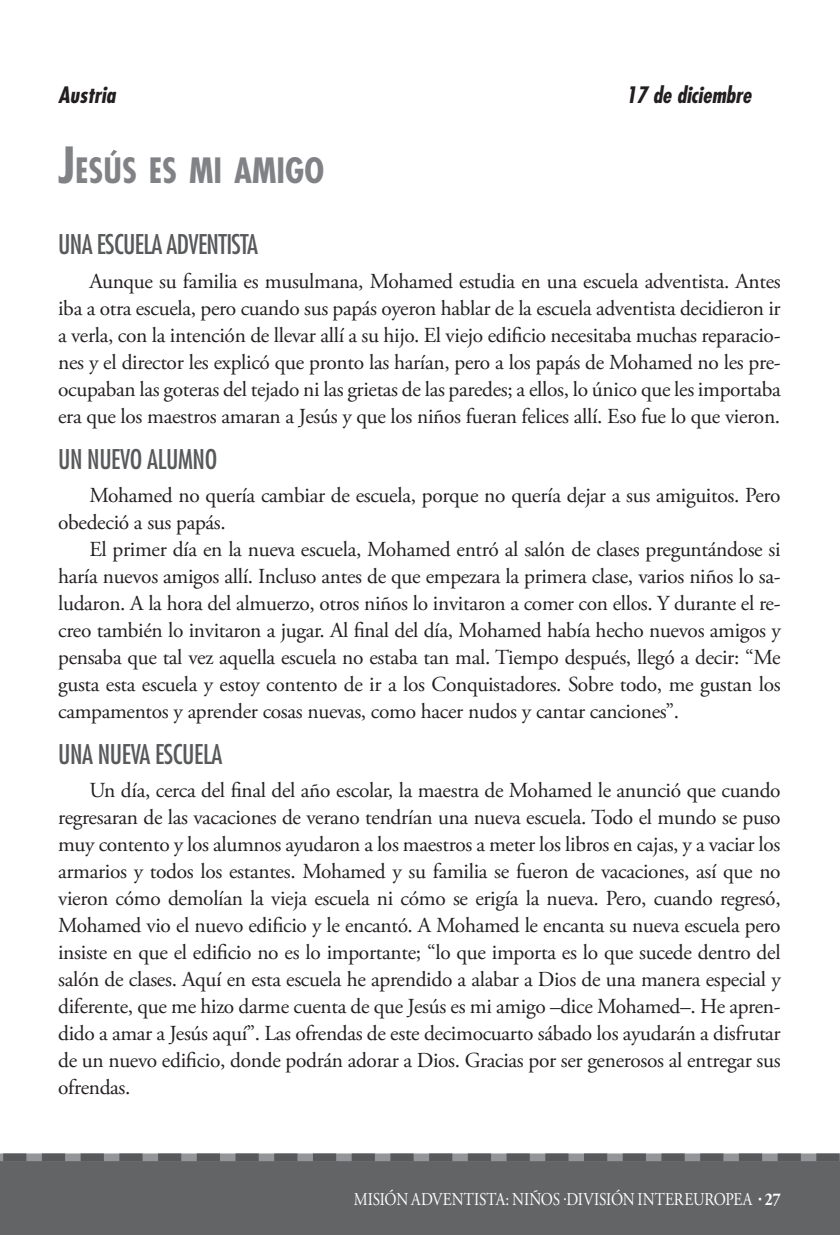
<style>
.page{position:relative;width:840px;height:1235px;background:#fff}
.page>*{position:absolute;margin:0;border:0;box-sizing:border-box;transform-origin:0 0}
.t1{font:700 condensed 33.98px "Futura Std";color:#808285}
.t2{font:condensed 26.55px "Futura Std";letter-spacing:-.015em;color:#58595b}
.t3{font:italic 700 condensed 22.05px "Futura Std";color:#231f20}
.t4{font:21.38px/27px "Adobe Garamond Pro";letter-spacing:-.015em;color:#231f20;text-align:justify}
.t5{font:18px "Adobe Garamond Pro";letter-spacing:-.01em;color:#fff;scale:.85 1}
.s1{font-size:48.6px}
.s2{font-weight:700}
</style>
<div class="page">
<div style="left:0;top:1161px;width:839px;height:74px;background:#636466"></div>
<svg style="left:0;top:1153px;width:839px;height:8px;background:#757678"></svg>
<p class="t3" style="left:58px;top:82px;width:59px">Austria</p>
<p class="t3" style="left:625px;top:82px;width:127px">17 de diciembre</p>
<h1 class="t1" style="left:58px;top:152px;width:267px"><span class="s1">J</span>ESÚS ES MI AMIGO</h1>
<p class="t2" style="left:58px;top:232px;width:201px">UNA ESCUELA ADVENTISTA</p>
<p class="t4" style="left:58px;top:268px;width:724px;text-indent:31px">Aunque su familia es musulmana, Mohamed estudia en una escuela adventista. Antes iba a otra escuela, pero cuando sus papás oyeron hablar de la escuela adventista decidieron ir a verla, con la intención de llevar allí a su hijo. El viejo edificio necesitaba muchas reparacio&shy;nes y el director les explicó que pronto las harían, pero a los papás de Mohamed no les pre&shy;ocupaban las goteras del tejado ni las grietas de las paredes; a ellos, lo único que les importaba era que los maestros amaran a Jesús y que los niños fueran felices allí. Eso fue lo que vieron.</p>
<p class="t2" style="left:58px;top:446px;width:160px">UN NUEVO ALUMNO</p>
<p class="t4" style="left:58px;top:482px;width:723px;text-indent:31px">Mohamed no quería cambiar de escuela, porque no quería dejar a sus amiguitos. Pero obedeció a sus papás.</p>
<p class="t4" style="left:58px;top:536px;width:723px;text-indent:31px">El primer día en la nueva escuela, Mohamed entró al salón de clases preguntándose si haría nuevos amigos allí. Incluso antes de que empezara la primera clase, varios niños lo sa&shy;ludaron. A la hora del almuerzo, otros niños lo invitaron a comer con ellos. Y durante el re&shy;creo también lo invitaron a jugar. Al final del día, Mohamed había hecho nuevos amigos y pensaba que tal vez aquella escuela no estaba tan mal. Tiempo después, llegó a decir: “Me gusta esta escuela y estoy contento de ir a los Conquistadores. Sobre todo, me gustan los campamentos y aprender cosas nuevas, como hacer nudos y cantar canciones”.</p>
<p class="t2" style="left:58px;top:741px;width:166px">UNA NUEVA ESCUELA</p>
<p class="t4" style="left:58px;top:777px;width:723px;text-indent:31px">Un día, cerca del final del año escolar, la maestra de Mohamed le anunció que cuando regresaran de las vacaciones de verano tendrían una nueva escuela. Todo el mundo se puso muy contento y los alumnos ayudaron a los maestros a meter los libros en cajas, y a vaciar los armarios y todos los estantes. Mohamed y su familia se fueron de vacaciones, así que no vieron cómo demolían la vieja escuela ni cómo se erigía la nueva. Pero, cuando regresó, Mohamed vio el nuevo edificio y le encantó. A Mohamed le encanta su nueva escuela pero insiste en que el edificio no es lo importante; “lo que importa es lo que sucede dentro del salón de clases. Aquí en esta escuela he aprendido a alabar a Dios de una manera especial y diferente, que me hizo darme cuenta de que Jesús es mi amigo –dice Mohamed–. He apren&shy;dido a amar a Jesús aquí”. Las ofrendas de este decimocuarto sábado los ayudarán a disfrutar de un nuevo edificio, donde podrán adorar a Dios. Gracias por ser generosos al entregar sus ofrendas.</p>
<p class="t5" style="left:353px;top:1190px;width:503px">MISIÓN ADVENTISTA: NIÑOS ·DIVISIÓN INTEREUROPEA <span class="s2">· 27</span></p>
</div>
